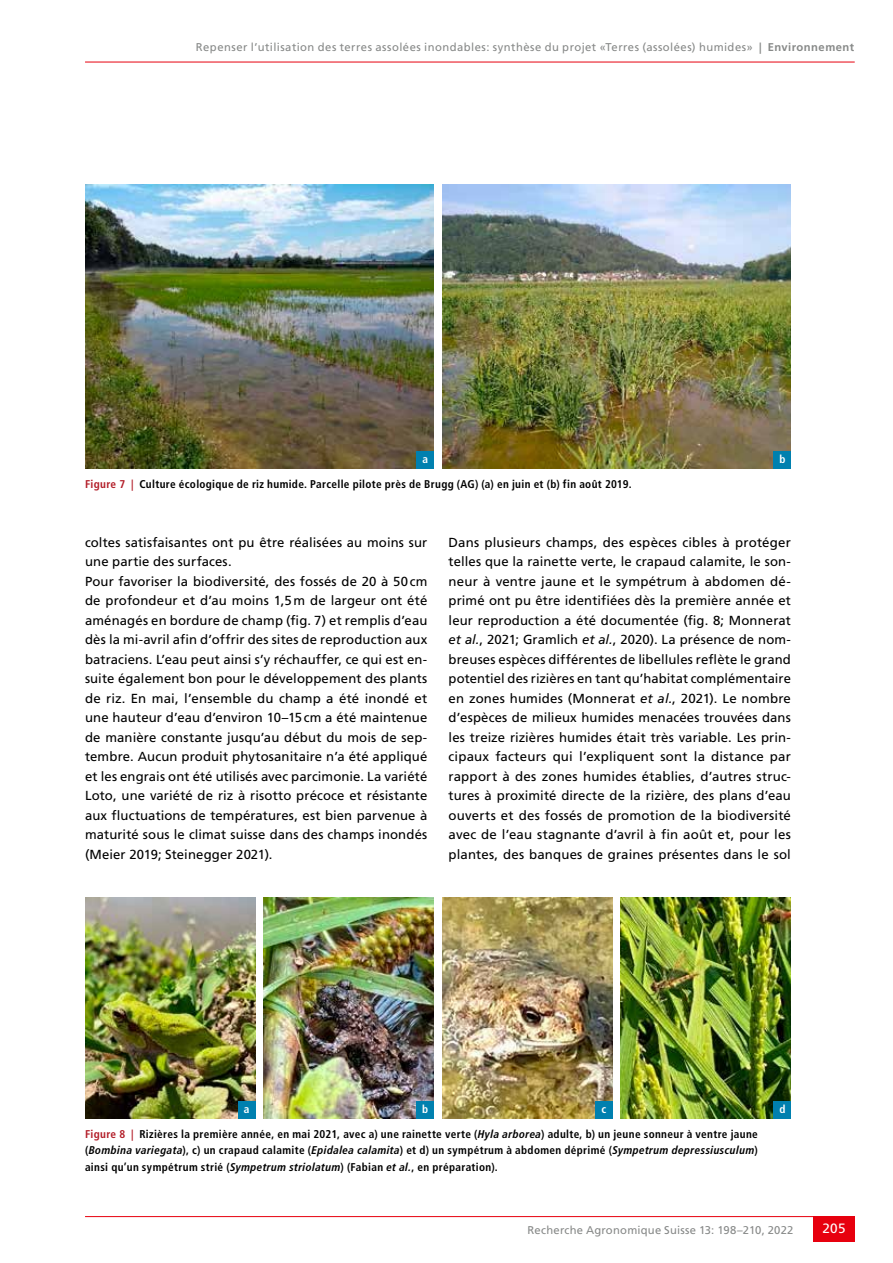
<style>
.page{position:relative;width:893px;height:1263px;background:#fff}
.page>*{position:absolute;margin:0;border:0;box-sizing:border-box;transform-origin:0 0}
.t1{font:13.5px "Frutiger LT Std";color:#fff}
.t2{font:13.2px/19.5px "Frutiger LT Std";letter-spacing:.01em;color:#000}
.t3{font:700 condensed 11.25px/16.5px "Frutiger LT Std";letter-spacing:.03em;color:#000;text-align:justify}
.t4{font:11.25px "Frutiger LT Std";letter-spacing:.04em;color:#878988}
.t5{font:11.25px "Frutiger LT Std";letter-spacing:.02em;color:#878988}
.t6{font:700 condensed 11.25px "Frutiger LT Std";color:#fff}
.s1{font-weight:700}
.s2{color:#b21c27}
.s3{font-style:italic}
</style>
<div class="page">
<hr style="left:85px;top:62px;width:770px;height:1px;background:#e7000e">
<hr style="left:85px;top:1216px;width:770px;height:1px;background:#e7000e">
<div style="left:813px;top:1216px;width:42px;height:26px;background:#e7000e"></div>
<img style="left:85px;top:185px;width:349px;height:284px">
<img style="left:442px;top:185px;width:349px;height:284px">
<div style="left:417px;top:452px;width:17px;height:17px;background:#0080af"></div>
<div style="left:774px;top:452px;width:17px;height:17px;background:#0080af"></div>
<img style="left:85px;top:898px;width:170px;height:220px">
<img style="left:264px;top:898px;width:170px;height:220px">
<img style="left:442px;top:898px;width:170px;height:220px">
<img style="left:621px;top:898px;width:170px;height:220px">
<div style="left:238px;top:1101px;width:17px;height:17px;background:#0080af"></div>
<div style="left:417px;top:1101px;width:17px;height:17px;background:#0080af"></div>
<div style="left:595px;top:1101px;width:17px;height:17px;background:#0080af"></div>
<div style="left:774px;top:1101px;width:17px;height:17px;background:#0080af"></div>
<p class="t4" style="left:196px;top:40px;width:660px">Repenser l’utilisation des terres assolées inondables: synthèse du projet «Terres (assolées) humides» <span class="s1">| Environnement</span></p>
<p class="t6" style="left:423px;top:452px;width:7px">a</p>
<p class="t6" style="left:779px;top:452px;width:8px">b</p>
<p class="t3" style="left:85px;top:476px;width:548px"><span class="s2">Figure 7 |</span> Culture écologique de riz humide. Parcelle pilote près de Brugg (AG) (a) en juin et (b) fin août 2019.</p>
<p class="t2" style="left:85px;top:532px;width:344px">coltes satisfaisantes ont pu être réalisées au moins sur une partie des surfaces.<br>Pour favoriser la biodiversité, des fossés de 20 à 50cm de profondeur et d’au moins 1,5m de largeur ont été aménagés en bordure de champ (fig. 7) et remplis d’eau dès la mi-avril afin d’offrir des sites de reproduction aux batraciens. L’eau peut ainsi s’y réchauffer, ce qui est en&shy;suite également bon pour le développement des plants de riz. En mai, l’ensemble du champ a été inondé et une hauteur d’eau d’environ 10–15cm a été maintenue de manière constante jusqu’au début du mois de sep&shy;tembre. Aucun produit phytosanitaire n’a été appliqué et les engrais ont été utilisés avec parcimonie. La variété Loto, une variété de riz à risotto précoce et résistante aux fluctuations de températures, est bien parvenue à maturité sous le climat suisse dans des champs inondés (Meier 2019; Steinegger 2021).</p>
<p class="t2" style="left:449px;top:532px;width:344px;text-align:justify">Dans plusieurs champs, des espèces cibles à protéger telles que la rainette verte, le crapaud calamite, le son&shy;neur à ventre jaune et le sympétrum à abdomen dé&shy;primé ont pu être identifiées dès la première année et leur reproduction a été documentée (fig. 8; Monnerat <span class="s3">et al.</span>, 2021; Gramlich <span class="s3">et al.</span>, 2020). La présence de nom&shy;breuses espèces différentes de libellules reflète le grand potentiel des rizières en tant qu’habitat complémentaire en zones humides (Monnerat <span class="s3">et al.</span>, 2021). Le nombre d’espèces de milieux humides menacées trouvées dans les treize rizières humides était très variable. Les prin&shy;cipaux facteurs qui l’expliquent sont la distance par rapport à des zones humides établies, d’autres struc&shy;tures à proximité directe de la rizière, des plans d’eau ouverts et des fossés de promotion de la biodiversité avec de l’eau stagnante d’avril à fin août et, pour les plantes, des banques de graines présentes dans le sol</p>
<p class="t6" style="left:244px;top:1102px;width:7px">a</p>
<p class="t6" style="left:422px;top:1102px;width:8px">b</p>
<p class="t6" style="left:601px;top:1102px;width:6px">c</p>
<p class="t6" style="left:779px;top:1102px;width:8px">d</p>
<p class="t3" style="left:85px;top:1125px;width:674px"><span class="s2">Figure 8 |</span> Rizières la première année, en mai 2021, avec a) une rainette verte (<span class="s3">Hyla arborea</span>) adulte, b) un jeune sonneur à ventre jaune (<span class="s3">Bombina variegata</span>), c) un crapaud calamite (<span class="s3">Epidalea calamita</span>) et d) un sympétrum à abdomen déprimé (<span class="s3">Sympetrum depressiusculum</span>) ainsi qu’un sympétrum strié (<span class="s3">Sympetrum striolatum</span>) (Fabian <span class="s3">et al.</span>, en préparation).</p>
<p class="t5" style="left:528px;top:1223px;width:267px">Recherche Agronomique Suisse 13: 198–210, 2022</p>
<p class="t1" style="left:822px;top:1221px;width:25px">205</p>
</div>
